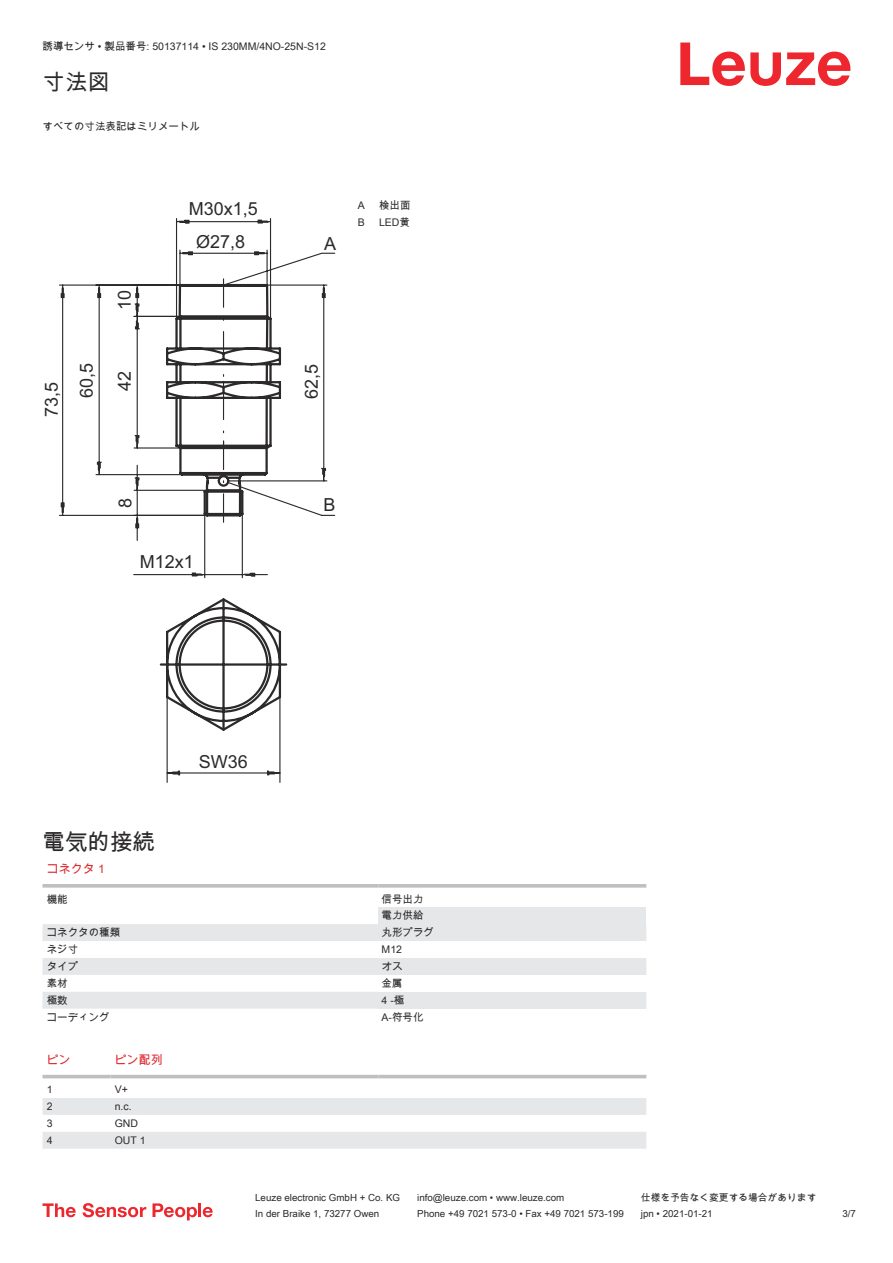
<style>
.page{position:relative;width:893px;height:1263px;background:#fff}
.page>*{position:absolute;margin:0;border:0;box-sizing:border-box;transform-origin:0 0}
.t1{font:22.5px "Arial Unicode MS";color:#2b292a}
.t2{font:18px/37.8px "Arial";color:#2b292a;text-align:center}
.t3{font:12px "Arial Unicode MS";color:#db2a30}
.t4{font:10.5px/17px "Arial Unicode MS";color:#2b292a}
.t5{font:9.75px "Arial Unicode MS";color:#2b292a}
</style>
<div class="page">
<svg style="left:680px;top:43px;width:170px;height:43px"></svg>
<svg style="left:43px;top:924px;width:335px;height:85px;fill:#e6e7e9"></svg>
<svg style="left:43px;top:884px;width:335px;height:4px"></svg>
<svg style="left:378px;top:884px;width:268px;height:4px"></svg>
<div style="left:378px;top:907px;width:268px;height:17px;background:#e6e7e9"></div>
<div style="left:378px;top:924px;width:268px;height:17px;background:#e6e7e9"></div>
<div style="left:378px;top:958px;width:268px;height:17px;background:#e6e7e9"></div>
<div style="left:378px;top:992px;width:268px;height:17px;background:#e6e7e9"></div>
<svg style="left:43px;top:1074px;width:603px;height:5px"></svg>
<svg style="left:43px;top:1098px;width:603px;height:51px"></svg>
<hr style="left:43px;top:1075px;width:68px;height:3px;background:#bdbfc1">
<hr style="left:111px;top:1075px;width:267px;height:3px;background:#bdbfc1">
<hr style="left:378px;top:1075px;width:268px;height:3px;background:#bdbfc1">
<svg style="left:43px;top:1203px;width:33px;height:14px"></svg>
<svg style="left:83px;top:1203px;width:63px;height:14px"></svg>
<svg style="left:153px;top:1203px;width:44px;height:17px"></svg>
<hr style="left:198px;top:1203px;width:3px;height:14px;background:#ed272d">
<svg style="left:203px;top:1207px;width:10px;height:10px"></svg>
<svg style="left:59px;top:218px;width:277px;height:565px"></svg>
<p class="t4" style="left:43px;top:38px;width:285px">誘導センサ • 製品番号: 50137114 • IS 230MM/4NO-25N-S12</p>
<h1 class="t1" style="left:43px;top:66px;width:69px">寸法図</h1>
<p class="t4" style="left:43px;top:118px;width:159px">すべての寸法表記はミリメートル</p>
<h2 class="t2" style="left:106px;top:310px;width:22px;rotate:-90deg">10</h2>
<h2 class="t2" style="left:34px;top:417px;width:37px;rotate:-90deg">73,5</h2>
<h2 class="t2" style="left:69px;top:398px;width:37px;rotate:-90deg">60,5<br>42</h2>
<h2 class="t2" style="left:189px;top:191px;width:71px">M30x1,5</h2>
<h2 class="t2" style="left:196px;top:223px;width:51px">Ø27,8</h2>
<h2 class="t2" style="left:324px;top:225px;width:14px">A</h2>
<p class="t4" style="left:358px;top:197px;width:9px">A</p>
<p class="t4" style="left:379px;top:197px;width:33px">検出面</p>
<p class="t4" style="left:358px;top:214px;width:9px">B</p>
<p class="t4" style="left:379px;top:214px;width:32px">LED黄</p>
<h2 class="t2" style="left:293px;top:399px;width:37px;rotate:-90deg">62,5</h2>
<h2 class="t2" style="left:107px;top:508px;width:12px;rotate:-90deg">8</h2>
<h2 class="t2" style="left:140px;top:544px;width:56px">M12x1</h2>
<h2 class="t2" style="left:324px;top:486px;width:14px">B</h2>
<h2 class="t2" style="left:199px;top:743px;width:51px">SW36</h2>
<h1 class="t1" style="left:43px;top:826px;width:114px">電気的接続</h1>
<p class="t3" style="left:47px;top:860px;width:60px">コネクタ 1</p>
<p class="t4" style="left:47px;top:890px;width:22px">機能</p>
<p class="t4" style="left:382px;top:890px;width:43px">信号出力電力供給</p>
<p class="t4" style="left:47px;top:924px;width:75px">コネクタの種類</p>
<p class="t4" style="left:382px;top:924px;width:54px">丸形プラグ</p>
<p class="t4" style="left:47px;top:941px;width:33px">ネジ寸</p>
<p class="t4" style="left:382px;top:941px;width:22px">M12</p>
<p class="t4" style="left:47px;top:958px;width:33px">タイプ</p>
<p class="t4" style="left:382px;top:958px;width:22px">オス</p>
<p class="t4" style="left:47px;top:975px;width:22px">素材</p>
<p class="t4" style="left:382px;top:975px;width:22px">金属</p>
<p class="t4" style="left:47px;top:991px;width:22px">極数</p>
<p class="t4" style="left:382px;top:991px;width:24px">4 -極</p>
<p class="t4" style="left:47px;top:1008px;width:64px">コーディング</p>
<p class="t4" style="left:382px;top:1008px;width:43px">A-符号化</p>
<p class="t3" style="left:47px;top:1051px;width:25px">ピン</p>
<p class="t3" style="left:115px;top:1051px;width:49px">ピン配列</p>
<p class="t4" style="left:47px;top:1081px;width:7px">1</p>
<p class="t4" style="left:115px;top:1081px;width:15px">V+</p>
<p class="t4" style="left:47px;top:1098px;width:7px">2</p>
<p class="t4" style="left:115px;top:1098px;width:18px">n.c.</p>
<p class="t4" style="left:47px;top:1115px;width:7px">3</p>
<p class="t4" style="left:115px;top:1115px;width:25px">GND</p>
<p class="t4" style="left:47px;top:1131px;width:7px">4</p>
<p class="t4" style="left:115px;top:1131px;width:32px">OUT 1</p>
<p class="t5" style="left:255px;top:1191px;width:146px">Leuze electronic GmbH + Co. KG</p>
<p class="t5" style="left:417px;top:1191px;width:149px">info@leuze.com • www.leuze.com</p>
<p class="t5" style="left:641px;top:1191px;width:177px">仕様を予告なく変更する場合があります</p>
<p class="t5" style="left:255px;top:1206px;width:126px">In der Braike 1, 73277 Owen</p>
<p class="t5" style="left:417px;top:1206px;width:208px">Phone +49 7021 573-0 • Fax +49 7021 573-199</p>
<p class="t5" style="left:641px;top:1206px;width:73px">jpn • 2021-01-21</p>
<p class="t5" style="left:842px;top:1206px;width:15px">3 /7</p>
</div>
